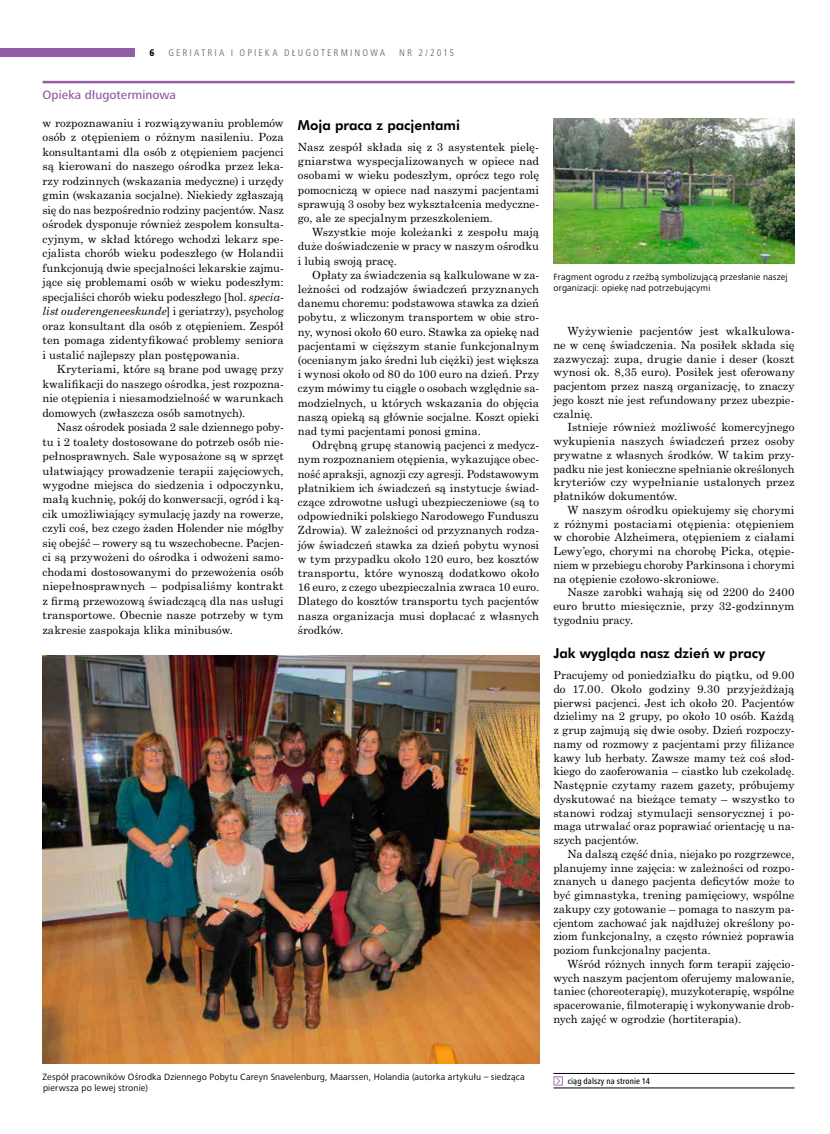
<style>
.page{position:relative;width:830px;height:1134px;background:#fff}
.page>*{position:absolute;margin:0;border:0;box-sizing:border-box;transform-origin:0 0}
.t1{font:800 13.75px "Futurum Ibis EE";color:#000}
.t2{font:500 12.5px "Frutiger Next LTW1 G";letter-spacing:.005em;color:#945ea4}
.t3{font:11.25px/13.8px "Century Schoolbook Pro Greek MP";color:#000;text-align:justify}
.t4{font:condensed 10px "Frutiger Next LTW1 G";letter-spacing:.21em;color:#6e6e6e}
.t5{font:800 condensed 10px "Frutiger Next LTW1 G";color:#000}
.t6{font:9.38px/11.2px "Frutiger Next LTW1 G";letter-spacing:.015em;color:#000}
.t7{font:500 condensed 8.75px "Frutiger Next LTW1 G";letter-spacing:.01em;color:#000}
.s1{font-style:italic}
</style>
<div class="page">
<div style="left:0;top:48px;width:135px;height:9px;background:#945ea4"></div>
<hr style="left:553px;top:1073px;width:241px;height:1px;background:#000">
<hr style="left:553px;top:1088px;width:241px;height:1px;background:#000">
<svg style="left:553px;top:1076px;width:9px;height:9px"></svg>
<hr style="left:43px;top:81px;width:751px;height:2px;background:#945ea4">
<img style="left:43px;top:655px;width:496px;height:408px">
<img style="left:553px;top:119px;width:241px;height:144px">
<p class="t5" style="left:149px;top:47px;width:7px">6</p>
<p class="t4" style="left:168px;top:45px;width:218px">GERIATRIA I OPIEKA DŁUGOTERMINOWA</p>
<p class="t4" style="left:399px;top:45px;width:56px">NR 2/2015</p>
<p class="t2" style="left:43px;top:86px;width:135px">Opieka długoterminowa</p>
<p class="t3" style="left:43px;top:115px;width:242px;line-height:14.5px">w rozpoznawaniu i rozwiązywaniu problemów osób z otępieniem o różnym nasileniu. Poza konsultantami dla osób z otępieniem pacjenci są kierowani do naszego ośrodka przez leka‑ rzy rodzinnych (wskazania medyczne) i urzędy gmin (wskazania socjalne). Niekiedy zgłaszają się do nas bezpośrednio rodziny pacjentów. Nasz ośrodek dysponuje również zespołem konsulta‑ cyjnym, w skład którego wchodzi lekarz spe‑ cjalista chorób wieku podeszłego (w Holandii funkcjonują dwie specjalności lekarskie zajmu‑ jące się problemami osób w wieku podeszłym: specjaliści chorób wieku podeszłego [hol. <span class="s1">specia‑ list ouderengeneeskunde</span>] i geriatrzy), psycholog oraz konsultant dla osób z otępieniem. Zespół ten pomaga zidentyfikować problemy seniora i ustalić najlepszy plan postępowania.</p>
<p class="t3" style="left:43px;top:361px;width:242px;line-height:14.5px;text-indent:14px">Kryteriami, które są brane pod uwagę przy kwalifikacji do naszego ośrodka, jest rozpozna‑ nie otępienia i niesamodzielność w warunkach domowych (zwłaszcza osób samotnych).</p>
<p class="t3" style="left:43px;top:419px;width:242px;line-height:14.5px;text-indent:14px">Nasz ośrodek posiada 2 sale dziennego poby‑ tu i 2 toalety dostosowane do potrzeb osób nie‑ pełnosprawnych. Sale wyposażone są w sprzęt ułatwiający prowadzenie terapii zajęciowych, wygodne miejsca do siedzenia i odpoczynku, małą kuchnię, pokój do konwersacji, ogród i ką‑ cik umożliwiający symulację jazdy na rowerze, czyli coś, bez czego żaden Holender nie mógłby się obejść – rowery są tu wszechobecne. Pacjen‑ ci są przywożeni do ośrodka i odwożeni samo‑ chodami dostosowanymi do przewożenia osób niepełnosprawnych – podpisaliśmy kontrakt z firmą przewozową świadczącą dla nas usługi transportowe. Obecnie nasze potrzeby w tym zakresie zaspokaja klika minibusów.</p>
<p class="t1" style="left:298px;top:116px;width:163px">Moja praca z pacjentami</p>
<p class="t3" style="left:298px;top:139px;width:242px;line-height:14.2px">Nasz zespół składa się z 3 asystentek pielę‑ gniarstwa wyspecjalizowanych w opiece nad osobami w wieku podeszłym, oprócz tego rolę pomocniczą w opiece nad naszymi pacjentami sprawują 3 osoby bez wykształcenia medyczne‑ go, ale ze specjalnym przeszkoleniem.</p>
<p class="t3" style="left:298px;top:225px;width:242px;line-height:14.2px;text-indent:14px">Wszystkie moje koleżanki z zespołu mają duże doświadczenie w pracy w naszym ośrodku i lubią swoją pracę.</p>
<p class="t3" style="left:298px;top:267px;width:242px;line-height:14.2px;text-indent:14px">Opłaty za świadczenia są kalkulowane w za‑ leżności od rodzajów świadczeń przyznanych danemu choremu: podstawowa stawka za dzień pobytu, z wliczonym transportem w obie stro‑ ny, wynosi około 60 euro. Stawka za opiekę nad pacjentami w cięższym stanie funkcjonalnym (ocenianym jako średni lub ciężki) jest większa i wynosi około od 80 do 100 euro na dzień. Przy czym mówimy tu ciągle o osobach względnie sa‑ modzielnych, u których wskazania do objęcia naszą opieką są głównie socjalne. Koszt opieki nad tymi pacjentami ponosi gmina.</p>
<p class="t3" style="left:298px;top:438px;width:242px;line-height:14.2px;text-indent:14px">Odrębną grupę stanowią pacjenci z medycz‑ nym rozpoznaniem otępienia, wykazujące obec‑ ność apraksji, agnozji czy agresji. Podstawowym płatnikiem ich świadczeń są instytucje świad‑ czące zdrowotne usługi ubezpieczeniowe (są to odpowiedniki polskiego Narodowego Funduszu Zdrowia). W zależności od przyznanych rodza‑ jów świadczeń stawka za dzień pobytu wynosi w tym przypadku około 120 euro, bez kosztów transportu, które wynoszą dodatkowo około 16 euro, z czego ubezpieczalnia zwraca 10 euro.<br>Dlatego do kosztów transportu tych pacjentów nasza organizacja musi dopłacać z własnych środków.</p>
<p class="t6" style="left:553px;top:271px;width:235px">Fragment ogrodu z rzeźbą symbolizującą przesłanie naszej organizacji: opiekę nad potrzebującymi</p>
<p class="t3" style="left:553px;top:324px;width:242px;text-indent:14px">Wyżywienie pacjentów jest wkalkulowa‑ ne w cenę świadczenia. Na posiłek składa się zazwyczaj: zupa, drugie danie i deser (koszt wynosi ok. 8,35 euro). Posiłek jest oferowany pacjentom przez naszą organizację, to znaczy jego koszt nie jest refundowany przez ubezpie‑ czalnię.</p>
<p class="t3" style="left:553px;top:420px;width:242px;text-indent:14px">Istnieje również możliwość komercyjnego wykupienia naszych świadczeń przez osoby prywatne z własnych środków. W takim przy‑ padku nie jest konieczne spełnianie określonych kryteriów czy wypełnianie ustalonych przez płatników dokumentów.</p>
<p class="t3" style="left:553px;top:503px;width:242px;text-indent:14px">W naszym ośrodku opiekujemy się chorymi z różnymi postaciami otępienia: otępieniem w chorobie Alzheimera, otępieniem z ciałami Lewy’ego, chorymi na chorobę Picka, otępie‑ niem w przebiegu choroby Parkinsona i chorymi na otępienie czołowo‑skroniowe.</p>
<p class="t3" style="left:553px;top:585px;width:242px;text-indent:14px">Nasze zarobki wahają się od 2200 do 2400 euro brutto miesięcznie, przy 32‑godzinnym tygodniu pracy.</p>
<p class="t1" style="left:553px;top:645px;width:213px">Jak wygląda nasz dzień w pracy</p>
<p class="t3" style="left:553px;top:668px;width:242px">Pracujemy od poniedziałku do piątku, od 9.00 do 17.00. Około godziny 9.30 przyjeżdżają pierwsi pacjenci. Jest ich około 20. Pacjentów dzielimy na 2 grupy, po około 10 osób. Każdą z grup zajmują się dwie osoby. Dzień rozpoczy‑ namy od rozmowy z pacjentami przy filiżance kawy lub herbaty. Zawsze mamy też coś słod‑ kiego do zaoferowania – ciastko lub czekoladę.<br>Następnie czytamy razem gazety, próbujemy dyskutować na bieżące tematy – wszystko to stanowi rodzaj stymulacji sensorycznej i po‑ maga utrwalać oraz poprawiać orientację u na‑ szych pacjentów.</p>
<p class="t3" style="left:553px;top:846px;width:242px;text-indent:14px">Na dalszą część dnia, niejako po rozgrzewce, planujemy inne zajęcia: w zależności od rozpo‑ znanych u danego pacjenta deficytów może to być gimnastyka, trening pamięciowy, wspólne zakupy czy gotowanie – pomaga to naszym pa‑ cjentom zachować jak najdłużej określony po‑ ziom funkcjonalny, a często również poprawia poziom funkcjonalny pacjenta.</p>
<p class="t3" style="left:553px;top:956px;width:242px;text-indent:14px">Wśród różnych innych form terapii zajęcio‑ wych naszym pacjentom oferujemy malowanie, taniec (choreoterapię), muzykoterapię, wspólne spacerowanie, filmoterapię i wykonywanie drob‑ nych zajęć w ogrodzie (hortiterapia).</p>
<p class="t6" style="left:42px;top:1071px;width:483px">Zespół pracowników Ośrodka Dziennego Pobytu Careyn Snavelenburg, Maarssen, Holandia (autorka artykułu – siedząca pierwsza po lewej stronie)</p>
<p class="t7" style="left:567px;top:1075px;width:84px">ciąg dalszy na stronie 14</p>
</div>
